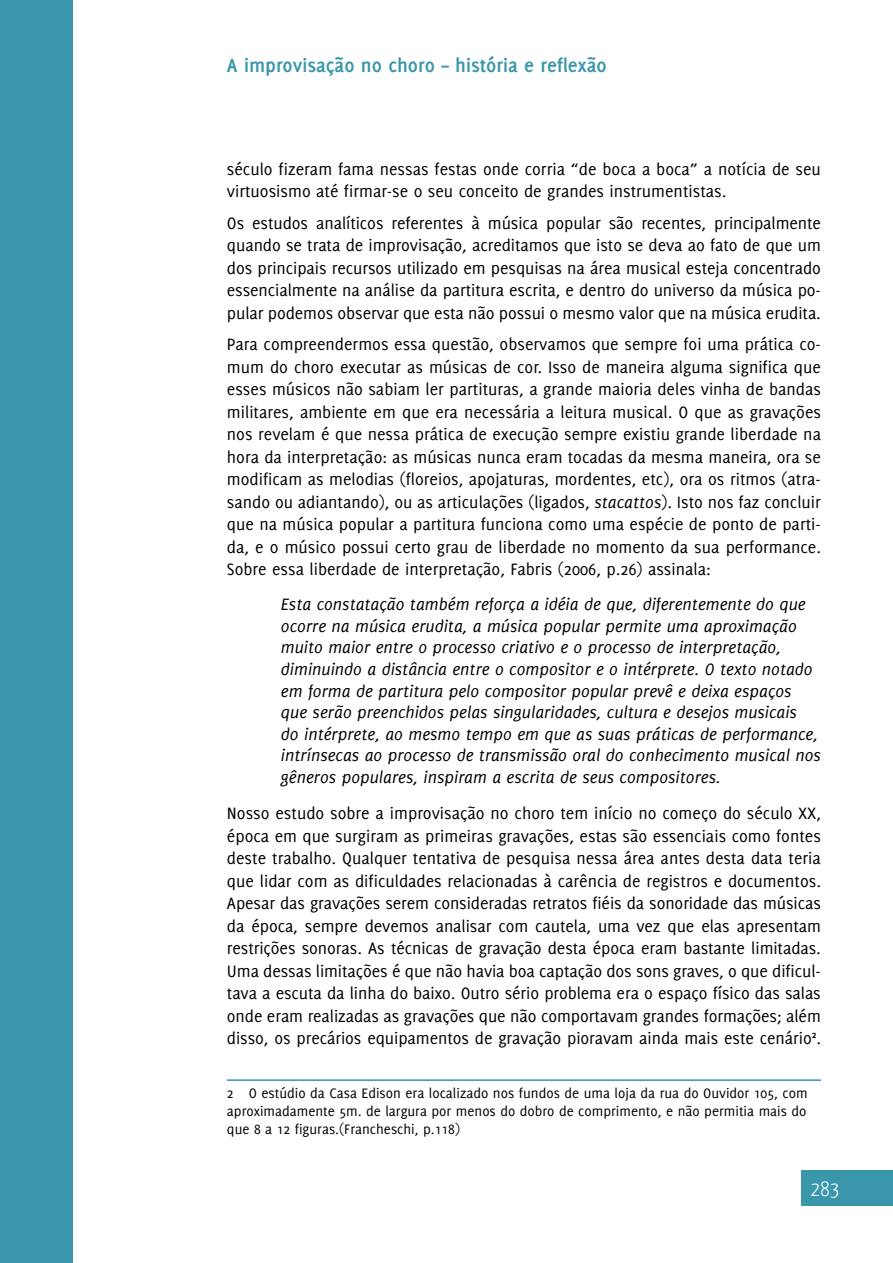
<style>
.page{position:relative;width:893px;height:1263px;background:#fff}
.page>*{position:absolute;margin:0;border:0;box-sizing:border-box;transform-origin:0 0}
.t1{font:700 21px "Delicious";color:#3a96ab}
.t2{font:300 21px "Yanone Kaffeesatz";color:#fff}
.t3{font:18px/22.5px "Delicious";color:#000;text-align:justify}
.t4{font:italic 18px/21.6px "Delicious";color:#000}
.t5{font:15px/18px "Delicious";color:#000;text-align:justify}
.s1{font-style:italic}
</style>
<div class="page">
<div style="left:802px;top:1170px;width:91px;height:36px;background:#3a96ab"></div>
<div style="left:0;top:0;width:72px;height:1263px;background:#3a96ab"></div>
<hr style="left:227px;top:1079px;width:594px;height:2px;background:#3a96ab">
<p class="t1" style="left:227px;top:53px;width:381px">A improvisação no choro – história e reflexão</p>
<p class="t3" style="left:227px;top:157px;width:595px">século fizeram fama nessas festas onde corria “de boca a boca” a notícia de seu virtuosismo até firmar-se o seu conceito de grandes instrumentistas.</p>
<p class="t3" style="left:227px;top:211px;width:596px">Os estudos analíticos referentes à música popular são recentes, principalmente quando se trata de improvisação, acreditamos que isto se deva ao fato de que um dos principais recursos utilizado em pesquisas na área musical esteja concentrado essencialmente na análise da partitura escrita, e dentro do universo da música po&shy;pular podemos observar que esta não possui o mesmo valor que na música erudita.</p>
<p class="t3" style="left:227px;top:333px;width:596px">Para compreendermos essa questão, observamos que sempre foi uma prática co&shy;mum do choro executar as músicas de cor. Isso de maneira alguma significa que esses músicos não sabiam ler partituras, a grande maioria deles vinha de bandas militares, ambiente em que era necessária a leitura musical. O que as gravações nos revelam é que nessa prática de execução sempre existiu grande liberdade na hora da interpretação: as músicas nunca eram tocadas da mesma maneira, ora se modificam as melodias (floreios, apojaturas, mordentes, etc), ora os ritmos (atra&shy;sando ou adiantando), ou as articulações (ligados, <span class="s1">stacattos</span>). Isto nos faz concluir que na música popular a partitura funciona como uma espécie de ponto de parti&shy;da, e o músico possui certo grau de liberdade no momento da sua performance.<br>Sobre essa liberdade de interpretação, Fabris (2006, p.26) assinala:</p>
<p class="t4" style="left:281px;top:593px;width:541px">Esta constatação também reforça a idéia de que, diferentemente do que ocorre na música erudita, a música popular permite uma aproximação muito maior entre o processo criativo e o processo de interpretação, diminuindo a distância entre o compositor e o intérprete. O texto notado em forma de partitura pelo compositor popular prevê e deixa espaços que serão preenchidos pelas singularidades, cultura e desejos musicais<br>do intérprete, ao mesmo tempo em que as suas práticas de performance, intrínsecas ao processo de transmissão oral do conhecimento musical nos gêneros populares, inspiram a escrita de seus compositores.</p>
<p class="t3" style="left:227px;top:802px;width:596px">Nosso estudo sobre a improvisação no choro tem início no começo do século XX, época em que surgiram as primeiras gravações, estas são essenciais como fontes deste trabalho. Qualquer tentativa de pesquisa nessa área antes desta data teria que lidar com as dificuldades relacionadas à carência de registros e documentos.<br>Apesar das gravações serem consideradas retratos fiéis da sonoridade das músicas da época, sempre devemos analisar com cautela, uma vez que elas apresentam restrições sonoras. As técnicas de gravação desta época eram bastante limitadas.<br>Uma dessas limitações é que não havia boa captação dos sons graves, o que dificul&shy;tava a escuta da linha do baixo. Outro sério problema era o espaço físico das salas onde eram realizadas as gravações que não comportavam grandes formações; além disso, os precários equipamentos de gravação pioravam ainda mais este cenário<sup>2</sup>.</p>
<p class="t5" style="left:227px;top:1084px;width:582px">2 O estúdio da Casa Edison era localizado nos fundos de uma loja da rua do Ouvidor 105, com aproximadamente 5m. de largura por menos do dobro de comprimento, e não permitia mais do que 8 a 12 figuras.(Francheschi, p.118)</p>
<p class="t2" style="left:811px;top:1175px;width:30px">283</p>
</div>
